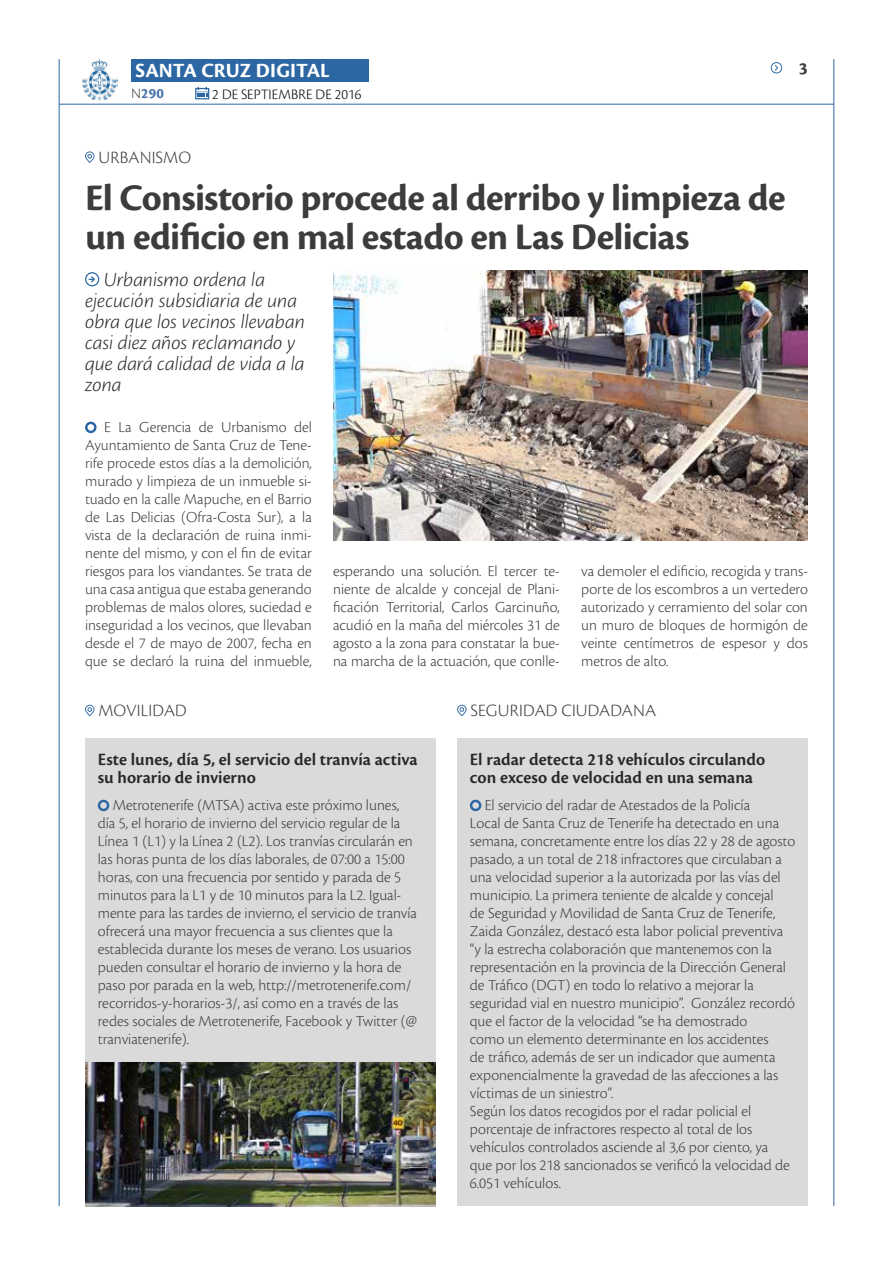
<style>
.page{position:relative;width:893px;height:1263px;background:#fff}
.page>*{position:absolute;margin:0;border:0;box-sizing:border-box;transform-origin:0 0}
.t1{font:700 39px/39px "Cronos Pro";letter-spacing:-.015em;color:#3c3c3b}
.t2{font:italic 300 21px/21px "Cronos Pro";letter-spacing:-.005em;color:#282827}
.t3{font:700 21px "Cronos Pro";letter-spacing:.005em;color:#fff}
.t4{font:600 18px/18px "Cronos Pro";color:#282827}
.t5{font:300 18px "Cronos Pro";letter-spacing:.01em;color:#3c3c3b}
.t6{font:700 18px "Cronos Pro";color:#3c3c3b}
.t7{font:300 15.9px/18px "Cronos Pro";color:#3c3c3b;text-align:justify}
.t8{font:300 15px "Cronos Pro";color:#000}
.t9{font:700 15px "Cronos Pro";color:#4672ac}
.s1{font-weight:300;color:#3c3c3b}
</style>
<div class="page">
<hr style="left:59px;top:104px;width:775px;height:1px;background:#2c66a3">
<div style="left:131px;top:59px;width:238px;height:23px;background:#2c66a3"></div>
<svg style="left:195px;top:87px;width:14px;height:12px"></svg>
<img style="left:82px;top:59px;width:36px;height:42px">
<hr style="left:59px;top:59px;width:1px;height:1147px;background:#2c66a3">
<hr style="left:833px;top:59px;width:1px;height:1147px;background:#2c66a3">
<svg style="left:771px;top:62px;width:12px;height:11px"></svg>
<svg style="left:85px;top:421px;width:12px;height:13px"></svg>
<svg style="left:85px;top:272px;width:14px;height:14px"></svg>
<svg style="left:85px;top:151px;width:9px;height:12px"></svg>
<svg style="left:85px;top:705px;width:9px;height:11px"></svg>
<svg style="left:457px;top:705px;width:10px;height:11px"></svg>
<img style="left:333px;top:270px;width:475px;height:270px">
<div style="left:85px;top:738px;width:351px;height:468px;background:#dadada"></div>
<svg style="left:97px;top:799px;width:13px;height:13px"></svg>
<div style="left:457px;top:738px;width:351px;height:468px;background:#dadada"></div>
<svg style="left:469px;top:799px;width:13px;height:13px"></svg>
<img style="left:85px;top:1062px;width:351px;height:144px">
<h2 class="t3" style="left:136px;top:59px;width:196px">SANTA CRUZ DIGITAL</h2>
<p class="t9" style="left:131px;top:85px;width:34px"><span class="s1">N</span>290</p>
<p class="t8" style="left:212px;top:86px;width:150px">2 DE SEPTIEMBRE DE 2016</p>
<p class="t6" style="left:799px;top:58px;width:10px">3</p>
<p class="t5" style="left:98px;top:147px;width:94px">URBANISMO</p>
<h1 class="t1" style="left:85px;top:179px;width:702px">El Consistorio procede al derribo y limpieza de un edificio en mal estado en Las Delicias</h1>
<h2 class="t2" style="left:85px;top:269px;width:221px;text-indent:19px">Urbanismo ordena la ejecución subsidiaria de una obra que los vecinos llevaban casi diez años reclamando y que dará calidad de vida a la zona</h2>
<p class="t7" style="left:85px;top:418px;width:228px;text-indent:19px">E La Gerencia de Urbanismo del Ayuntamiento de Santa Cruz de Tene&shy;rife procede estos días a la demolición, murado y limpieza de un inmueble si&shy;tuado en la calle Mapuche, en el Barrio de Las Delicias (Ofra-Costa Sur), a la vista de la declaración de ruina inmi&shy;nente del mismo, y con el fin de evitar riesgos para los viandantes. Se trata de una casa antigua que estaba generando problemas de malos olores, suciedad e inseguridad a los vecinos, que llevaban desde el 7 de mayo de 2007, fecha en que se declaró la ruina del inmueble,</p>
<p class="t7" style="left:333px;top:562px;width:228px">esperando una solución. El tercer te&shy;niente de alcalde y concejal de Plani&shy;ficación Territorial, Carlos Garcinuño, acudió en la maña del miércoles 31 de agosto a la zona para constatar la bue&shy;na marcha de la actuación, que conlle-</p>
<p class="t7" style="left:581px;top:562px;width:228px">va demoler el edificio, recogida y trans&shy;porte de los escombros a un vertedero autorizado y cerramiento del solar con un muro de bloques de hormigón de veinte centímetros de espesor y dos metros de alto.</p>
<p class="t5" style="left:98px;top:700px;width:90px">MOVILIDAD</p>
<p class="t5" style="left:471px;top:700px;width:187px">SEGURIDAD CIUDADANA</p>
<p class="t4" style="left:98px;top:751px;width:321px">Este lunes, día 5, el servicio del tranvía activa su horario de invierno</p>
<p class="t7" style="left:98px;top:796px;width:321px;text-align:left;text-indent:15px">Metrotenerife (MTSA) activa este próximo lunes, día 5, el horario de invierno del servicio regular de la Línea 1 (L1) y la Línea 2 (L2). Los tranvías circularán en las horas punta de los días laborales, de 07:00 a 15:00 horas, con una frecuencia por sentido y parada de 5 minutos para la L1 y de 10 minutos para la L2. Igual&shy;mente para las tardes de invierno, el servicio de tranvía ofrecerá una mayor frecuencia a sus clientes que la establecida durante los meses de verano. Los usuarios pueden consultar el horario de invierno y la hora de paso por parada en la web, http://metrotenerife.com/ recorridos-y-horarios-3/, así como en a través de las redes sociales de Metrotenerife, Facebook y Twitter (@ tranviatenerife).</p>
<p class="t4" style="left:470px;top:751px;width:297px">El radar detecta 218 vehículos circulando con exceso de velocidad en una semana</p>
<p class="t7" style="left:470px;top:796px;width:327px;text-align:left;text-indent:15px">El servicio del radar de Atestados de la Policía<br>Local de Santa Cruz de Tenerife ha detectado en una semana, concretamente entre los días 22 y 28 de agosto pasado, a un total de 218 infractores que circulaban a una velocidad superior a la autorizada por las vías del municipio. La primera teniente de alcalde y concejal<br>de Seguridad y Movilidad de Santa Cruz de Tenerife, Zaida González, destacó esta labor policial preventiva “y la estrecha colaboración que mantenemos con la representación en la provincia de la Dirección General de Tráfico (DGT) en todo lo relativo a mejorar la seguridad vial en nuestro municipio”. González recordó que el factor de la velocidad “se ha demostrado<br>como un elemento determinante en los accidentes<br>de tráfico, además de ser un indicador que aumenta exponencialmente la gravedad de las afecciones a las víctimas de un siniestro”.<br>Según los datos recogidos por el radar policial el porcentaje de infractores respecto al total de los vehículos controlados asciende al 3,6 por ciento, ya<br>que por los 218 sancionados se verificó la velocidad de 6.051 vehículos.</p>
</div>
